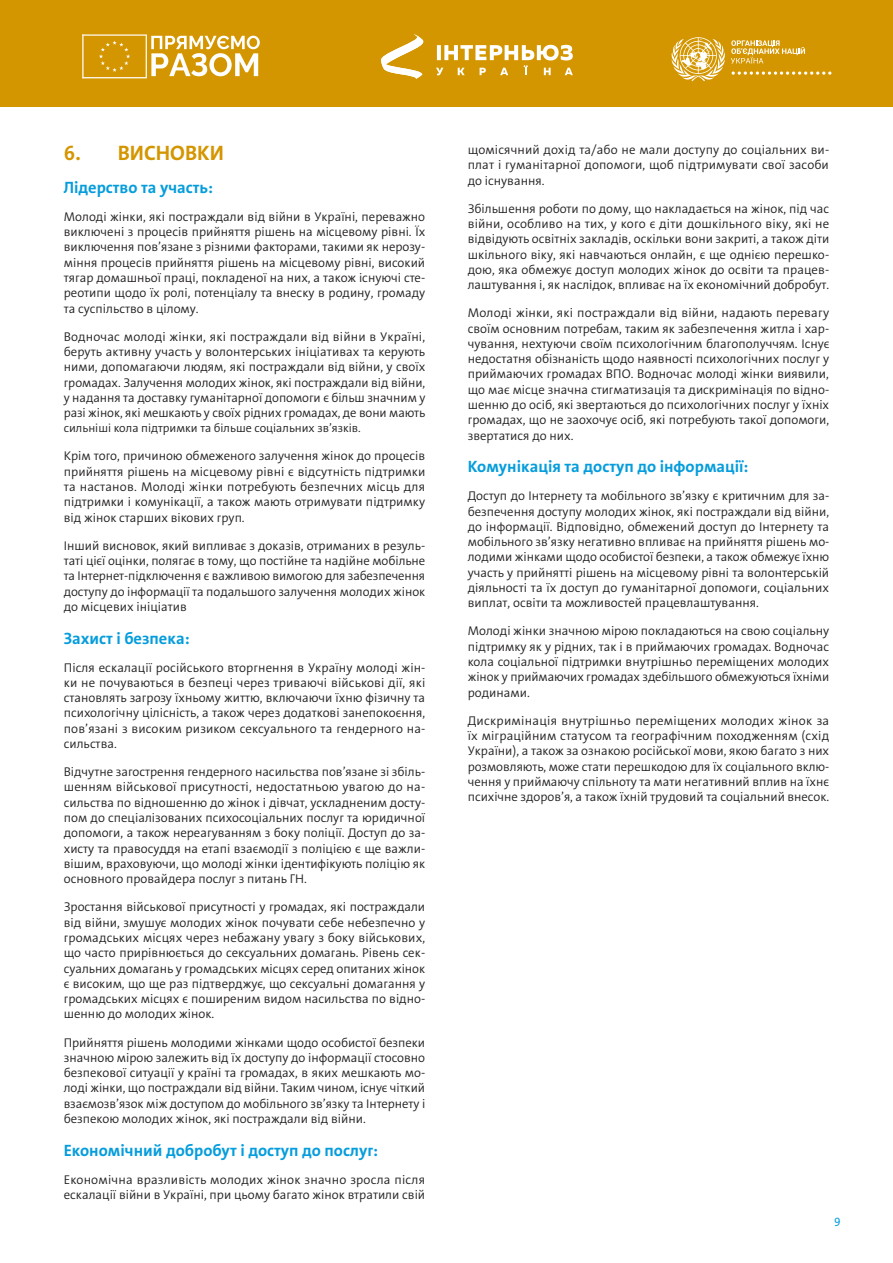
<style>
.page{position:relative;width:893px;height:1263px;background:#fff}
.page>*{position:absolute;margin:0;border:0;box-sizing:border-box;transform-origin:0 0}
.Оглавление_осн{font:700 21px "The Sans";color:#d49600}
.t1{font:700 16.5px "The Sans";color:#069ddc}
.осн{font:300 12.75px/15.3px "The Sans";color:#231f20;text-align:justify}
.осн-2{font:300 12px "The Sans";color:#231f20}
.t2{font:12px "The Sans";color:#069ddc}
</style>
<div class="page">
<div style="left:0;top:0;width:893px;height:107px;background:#d49600"></div>
<svg style="left:82px;top:34px;width:178px;height:44px"></svg>
<svg style="left:381px;top:34px;width:43px;height:45px"></svg>
<svg style="left:436px;top:45px;width:137px;height:30px"></svg>
<svg style="left:671px;top:37px;width:160px;height:44px"></svg>
<p class="Оглавление_осн" style="left:64px;top:140px;width:162px">6. ВИСНОВКИ</p>
<p class="t1" style="left:64px;top:176px;width:151px">Лідерство та участь:</p>
<p class="осн" style="left:64px;top:209px;width:363px">Молоді жінки, які постраждали від війни в Україні, переважно виключені з процесів прийняття рішень на місцевому рівні. Їх виключення пов’язане з різними факторами, такими як нерозу&shy;міння процесів прийняття рішень на місцевому рівні, високий тягар домашньої праці, покладеної на них, а також існуючі сте&shy;реотипи щодо їх ролі, потенціалу та внеску в родину, громаду та суспільство в цілому.</p>
<p class="осн" style="left:64px;top:329px;width:363px">Водночас молоді жінки, які постраждали від війни в Україні, беруть активну участь у волонтерських ініціативах та керують ними, допомагаючи людям, які постраждали від війни, у своїх громадах. Залучення молодих жінок, які постраждали від війни, у надання та доставку гуманітарної допомоги є більш значним у разі жінок, які мешкають у своїх рідних громадах, де вони мають</p>
<p class="осн-2" style="left:64px;top:421px;width:299px">сильніші кола підтримки та більше соціальних зв’язків.</p>
<p class="осн" style="left:64px;top:449px;width:363px">Крім того, причиною обмеженого залучення жінок до процесів прийняття рішень на місцевому рівні є відсутність підтримки та настанов. Молоді жінки потребують безпечних місць для підтримки і комунікації, а також мають отримувати підтримку від жінок старших вікових груп.</p>
<p class="осн" style="left:64px;top:538px;width:363px">Інший висновок, який випливає з доказів, отриманих в резуль&shy;таті цієї оцінки, полягає в тому, що постійне та надійне мобільне та Інтернет-підключення є важливою вимогою для забезпечення доступу до інформації та подальшого залучення молодих жінок до місцевих ініціатив</p>
<p class="t1" style="left:64px;top:627px;width:127px">Захист і безпека:</p>
<p class="осн" style="left:64px;top:660px;width:363px">Після ескалації російського вторгнення в Україну молоді жін&shy;ки не почуваються в безпеці через триваючі військові дії, які становлять загрозу їхньому життю, включаючи їхню фізичну та психологічну цілісність, а також через додаткові занепокоєння, пов’язані з високим ризиком сексуального та гендерного на&shy;сильства.</p>
<p class="осн" style="left:64px;top:764px;width:363px">Відчутне загострення гендерного насильства пов’язане зі збіль&shy;шенням військової присутності, недостатньою увагою до на&shy;сильства по відношенню до жінок і дівчат, ускладненим досту&shy;пом до спеціалізованих психосоціальних послуг та юридичної допомоги, а також нереагуванням з боку поліції. Доступ до за&shy;хисту та правосуддя на етапі взаємодії з поліцією є ще важли&shy;вішим, враховуючи, що молоді жінки ідентифікують поліцію як основного провайдера послуг з питань ГН.</p>
<p class="осн" style="left:64px;top:899px;width:363px">Зростання військової присутності у громадах, які постраждали від війни, змушує молодих жінок почувати себе небезпечно у громадських місцях через небажану увагу з боку військових, що часто прирівнюється до сексуальних домагань. Рівень сек&shy;суальних домагань у громадських місцях серед опитаних жінок є високим, що ще раз підтверджує, що сексуальні домагання у громадських місцях є поширеним видом насильства по відно&shy;шенню до молодих жінок.</p>
<p class="осн" style="left:64px;top:1035px;width:363px">Прийняття рішень молодими жінками щодо особистої безпеки значною мірою залежить від їх доступу до інформації стосовно безпекової ситуації у країні та громадах, в яких мешкають мо&shy;лоді жінки, що постраждали від війни. Таким чином, існує чіткий взаємозв’язок між доступом до мобільного зв’язку та Інтернету і безпекою молодих жінок, які постраждали від війни.</p>
<p class="t1" style="left:64px;top:1139px;width:316px">Економічний добробут і доступ до послуг:</p>
<p class="осн" style="left:64px;top:1172px;width:363px">Економічна вразливість молодих жінок значно зросла після ескалації війни в Україні, при цьому багато жінок втратили свій</p>
<p class="осн" style="left:468px;top:142px;width:363px">щомісячний дохід та/або не мали доступу до соціальних ви&shy;плат і гуманітарної допомоги, щоб підтримувати свої засоби до існування.</p>
<p class="осн" style="left:468px;top:201px;width:363px">Збільшення роботи по дому, що накладається на жінок, під час війни, особливо на тих, у кого є діти дошкільного віку, які не відвідують освітніх закладів, оскільки вони закриті, а також діти шкільного віку, які навчаються онлайн, є ще однією перешко&shy;дою, яка обмежує доступ молодих жінок до освіти та працев&shy;лаштування і, як наслідок, впливає на їх економічний добробут.</p>
<p class="осн" style="left:468px;top:305px;width:363px">Молоді жінки, які постраждали від війни, надають перевагу своїм основним потребам, таким як забезпечення житла і хар&shy;чування, нехтуючи своїм психологічним благополуччям. Існує недостатня обізнаність щодо наявності психологічних послуг у приймаючих громадах ВПО. Водночас молоді жінки виявили, що має місце значна стигматизація та дискримінація по відно&shy;шенню до осіб, які звертаються до психологічних послуг у їхніх громадах, що не заохочує осіб, які потребують такої допомоги, звертатися до них.</p>
<p class="t1" style="left:468px;top:456px;width:282px">Комунікація та доступ до інформації:</p>
<p class="осн" style="left:468px;top:488px;width:363px">Доступ до Інтернету та мобільного зв’язку є критичним для за&shy;безпечення доступу молодих жінок, які постраждали від війни, до інформації. Відповідно, обмежений доступ до Інтернету та мобільного зв’язку негативно впливає на прийняття рішень мо&shy;лодими жінками щодо особистої безпеки, а також обмежує їхню участь у прийнятті рішень на місцевому рівні та волонтерській діяльності та їх доступ до гуманітарної допомоги, соціальних виплат, освіти та можливостей працевлаштування.</p>
<p class="осн" style="left:468px;top:624px;width:363px">Молоді жінки значною мірою покладаються на свою соціальну підтримку як у рідних, так і в приймаючих громадах. Водночас кола соціальної підтримки внутрішньо переміщених молодих жінок у приймаючих громадах здебільшого обмежуються їхніми родинами.</p>
<p class="осн" style="left:468px;top:713px;width:363px">Дискримінація внутрішньо переміщених молодих жінок за їх міграційним статусом та географічним походженням (схід України), а також за ознакою російської мови, якою багато з них розмовляють, може стати перешкодою для їх соціального вклю&shy;чення у приймаючу спільноту та мати негативний вплив на їхнє психічне здоров’я, а також їхній трудовий та соціальний внесок.</p>
<p class="t2" style="left:834px;top:1213px;width:8px">9</p>
</div>
